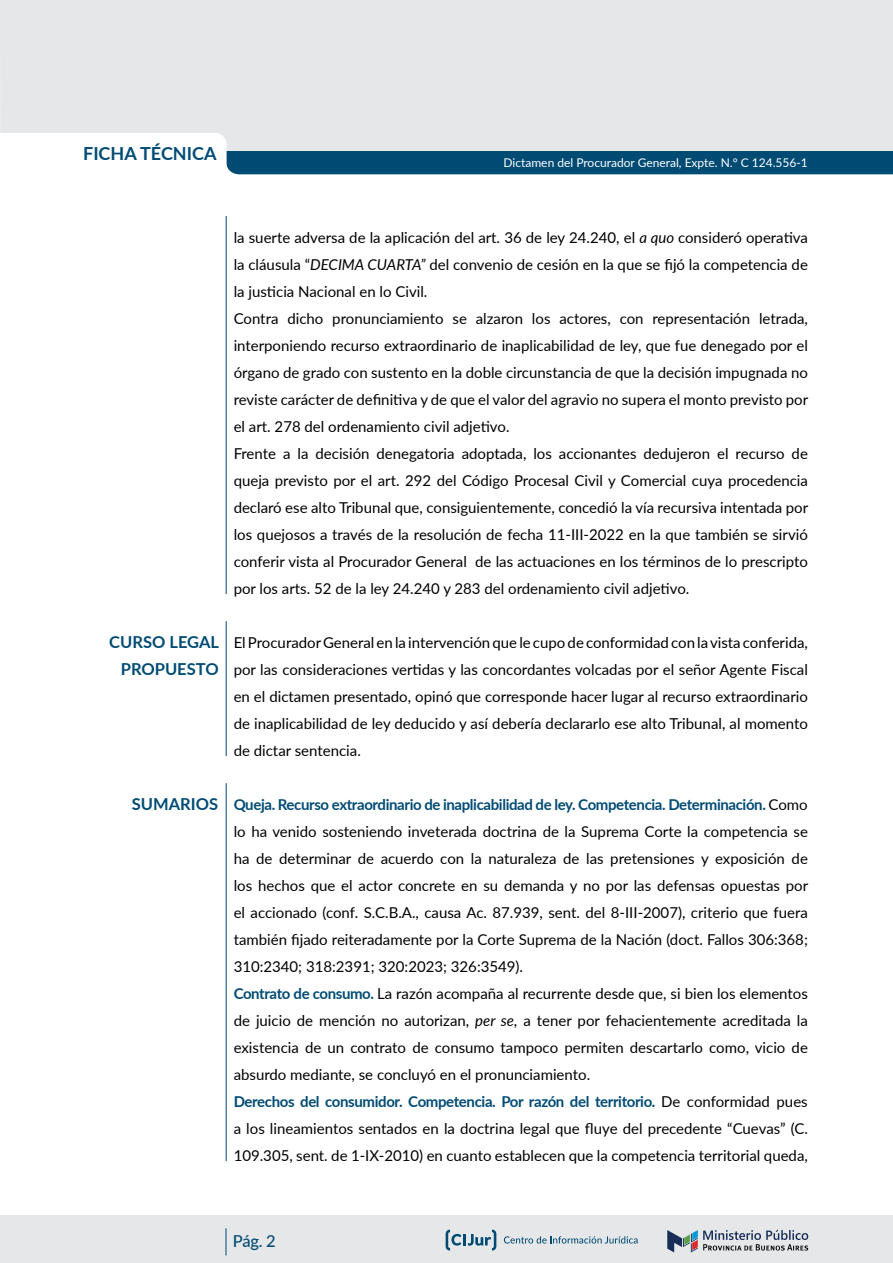
<style>
.page{position:relative;width:893px;height:1263px;background:#fff}
.page>*{position:absolute;margin:0;border:0;box-sizing:border-box;transform-origin:0 0}
.t1{font:700 18px "Lato";color:#004b74}
.t2{font:700 16.5px/27px "Lato";color:#004b74;text-align:right}
.t3{font:500 16.5px "Lato";color:#004b74}
.t4{font:15px/27px "Lato";color:#000}
.t5{font:12px "Lato";color:#fff}
.s1{font-style:italic}
.s2{font-weight:700;color:#004b74}
</style>
<div class="page">
<div style="left:0;top:1215px;width:893px;height:48px;background:#e6e7e8"></div>
<svg style="left:667px;top:1230px;width:141px;height:22px"></svg>
<svg style="left:504px;top:1236px;width:134px;height:7px"></svg>
<svg style="left:446px;top:1229px;width:50px;height:21px"></svg>
<svg style="left:226px;top:1228px;width:1px;height:27px"></svg>
<svg style="left:0;top:0;width:227px;height:166px;fill:#e6e7e8"></svg>
<hr style="left:226px;top:216px;width:1px;height:378px;background:#004b74">
<hr style="left:226px;top:621px;width:1px;height:135px;background:#004b74">
<svg style="left:227px;top:0;width:666px;height:174px;background:#c7d2d8"></svg>
<hr style="left:226px;top:783px;width:1px;height:378px;background:#004b74">
<p class="t1" style="left:83px;top:140px;width:135px">FICHA TÉCNICA</p>
<p class="t5" style="left:504px;top:155px;width:306px">Dictamen del Procurador General, Expte. N.° C 124.556-1</p>
<p class="t4" style="left:234px;top:223px;width:576px">la suerte adversa de la aplicación del art. 36 de ley 24.240, el <span class="s1">a quo</span> consideró operativa la cláusula “<span class="s1">DECIMA CUARTA”</span> del convenio de cesión en la que se fijó la competencia de la justicia Nacional en lo Civil.<br>Contra dicho pronunciamiento se alzaron los actores, con representación letrada, interponiendo recurso extraordinario de inaplicabilidad de ley, que fue denegado por el órgano de grado con sustento en la doble circunstancia de que la decisión impugnada no reviste carácter de definitiva y de que el valor del agravio no supera el monto previsto por el art. 278 del ordenamiento civil adjetivo.<br>Frente a la decisión denegatoria adoptada, los accionantes dedujeron el recurso de queja previsto por el art. 292 del Código Procesal Civil y Comercial cuya procedencia declaró ese alto Tribunal que, consiguientemente, concedió la vía recursiva intentada por los quejosos a través de la resolución de fecha 11-III-2022 en la que también se sirvió conferir vista al Procurador General de las actuaciones en los términos de lo prescripto por los arts. 52 de la ley 24.240 y 283 del ordenamiento civil adjetivo.</p>
<p class="t2" style="left:109px;top:628px;width:111px">CURSO LEGAL<br>PROPUESTO</p>
<p class="t4" style="left:234px;top:628px;width:576px;text-align:justify">El Procurador General en la intervención que le cupo de conformidad con la vista conferida, por las consideraciones vertidas y las concordantes volcadas por el señor Agente Fiscal en el dictamen presentado, opinó que corresponde hacer lugar al recurso extraordinario de inaplicabilidad de ley deducido y así debería declararlo ese alto Tribunal, al momento de dictar sentencia.</p>
<p class="t2" style="left:132px;top:790px;width:88px">SUMARIOS</p>
<p class="t4" style="left:234px;top:790px;width:576px"><span class="s2">Queja. Recurso extraordinario de inaplicabilidad de ley. Competencia. Determinación.</span> Como lo ha venido sosteniendo inveterada doctrina de la Suprema Corte la competencia se ha de determinar de acuerdo con la naturaleza de las pretensiones y exposición de los hechos que el actor concrete en su demanda y no por las defensas opuestas por el accionado (conf. S.C.B.A., causa Ac. 87.939, sent. del 8-III-2007), criterio que fuera también fijado reiteradamente por la Corte Suprema de la Nación (doct. Fallos 306:368; 310:2340; 318:2391; 320:2023; 326:3549).<br><span class="s2">Contrato de consumo.</span> La razón acompaña al recurrente desde que, si bien los elementos de juicio de mención no autorizan, <span class="s1">per se</span>, a tener por fehacientemente acreditada la existencia de un contrato de consumo tampoco permiten descartarlo como, vicio de absurdo mediante, se concluyó en el pronunciamiento.<br><span class="s2">Derechos del consumidor. Competencia. Por razón del territorio.</span> De conformidad pues a los lineamientos sentados en la doctrina legal que fluye del precedente “Cuevas” (C.<br>109.305, sent. de 1-IX-2010) en cuanto establecen que la competencia territorial queda,</p>
<p class="t3" style="left:233px;top:1229px;width:44px">Pág. 2</p>
</div>
